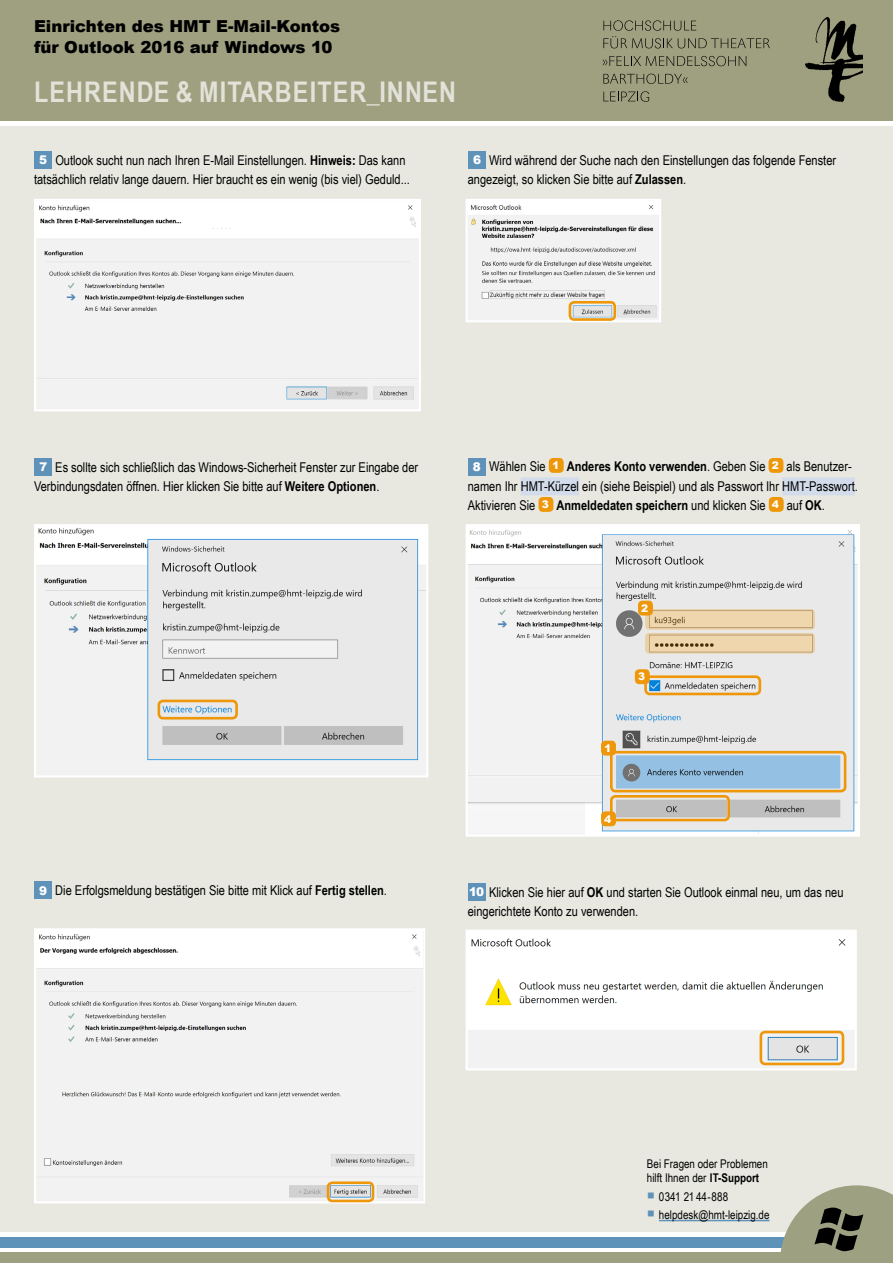
<style>
.page{position:relative;width:893px;height:1263px;background:#fff}
.page>*{position:absolute;margin:0;border:0;box-sizing:border-box;transform-origin:0 0}
.t1{font:700 28.5px "Arial Narrow";letter-spacing:.04em;color:#e2e2d9}
.t2{font:900 16.5px/21px "Arial";color:#000}
.t3{font:13.5px/19.5px "Arial Narrow";color:#000}
.t4{font:12px/13.5px "Arial Narrow";color:#000}
.t5{font:900 12px "Arial";color:#fff}
.t6{font:900 10.5px "Arial";color:#fff}
.s1{font-weight:700}
.s2{font-family:"Arial";font-weight:900;font-size:12px;color:#fff}
.s3{color:#5f92b9}
</style>
<div class="page">
<div style="left:0;top:126px;width:893px;height:1106px;background:#e8e8e1"></div>
<div style="left:0;top:1253px;width:893px;height:10px;background:#9da081"></div>
<div style="left:0;top:1237px;width:893px;height:10px;background:#5f92b9"></div>
<svg style="left:780px;top:1185px;width:113px;height:68px"></svg>
<div style="left:34px;top:151px;width:18px;height:18px;background:#5f92b9"></div>
<svg style="left:34px;top:199px;width:387px;height:213px;background:#f0f1f1"></svg>
<img style="left:37px;top:374px;width:380px;height:27px">
<svg style="left:465px;top:199px;width:196px;height:123px;background:#e5e5e5"></svg>
<div style="left:34px;top:458px;width:18px;height:18px;background:#5f92b9"></div>
<div style="left:468px;top:151px;width:18px;height:18px;background:#5f92b9"></div>
<div style="left:521px;top:477px;width:58px;height:18px;background:#d3dcea"></div>
<div style="left:782px;top:477px;width:73px;height:18px;background:#d3dcea"></div>
<div style="left:549px;top:458px;width:15px;height:15px;background:#ee970a;border-radius:4px"></div>
<div style="left:769px;top:458px;width:14px;height:15px;background:#ee970a;border-radius:4px"></div>
<div style="left:538px;top:497px;width:15px;height:15px;background:#ee970a;border-radius:4px"></div>
<div style="left:769px;top:497px;width:15px;height:15px;background:#ee970a;border-radius:4px"></div>
<div style="left:468px;top:458px;width:18px;height:18px;background:#5f92b9"></div>
<div style="left:34px;top:881px;width:18px;height:18px;background:#5f92b9"></div>
<div style="left:468px;top:883px;width:18px;height:18px;background:#5f92b9"></div>
<svg style="left:34px;top:524px;width:395px;height:254px"></svg>
<div style="left:158px;top:700px;width:80px;height:19px;border:3px solid #ee970a;border-radius:4px"></div>
<div style="left:569px;top:301px;width:47px;height:20px;border:3px solid #ee970a;border-radius:4px"></div>
<svg style="left:465px;top:524px;width:395px;height:313px"></svg>
<svg style="left:645px;top:609px;width:170px;height:21px;background:#e6cda3"></svg>
<svg style="left:645px;top:633px;width:170px;height:21px;background:#e3caa0"></svg>
<div style="left:644px;top:675px;width:117px;height:20px;border:3px solid #ee970a;border-radius:4px"></div>
<div style="left:610px;top:751px;width:236px;height:41px;border:3px solid #ee970a;border-radius:4px"></div>
<div style="left:601px;top:741px;width:15px;height:14px;background:#ee970a;border-radius:4px"></div>
<div style="left:638px;top:601px;width:15px;height:14px;background:#ee970a;border-radius:4px"></div>
<div style="left:635px;top:669px;width:15px;height:15px;background:#ee970a;border-radius:4px"></div>
<div style="left:610px;top:795px;width:120px;height:26px;border:3px solid #ee970a;border-radius:4px"></div>
<div style="left:601px;top:811px;width:15px;height:15px;background:#ee970a;border-radius:4px"></div>
<svg style="left:34px;top:928px;width:391px;height:276px;background:#efefef"></svg>
<div style="left:327px;top:1181px;width:47px;height:21px;border:3px solid #ee970a;border-radius:4px"></div>
<svg style="left:465px;top:930px;width:392px;height:141px;background:#f6f6f5"></svg>
<div style="left:760px;top:1031px;width:84px;height:34px;border:3px solid #ee970a;border-radius:4px"></div>
<div style="left:0;top:0;width:893px;height:121px;background:#9ea080"></div>
<svg style="left:603px;top:20px;width:167px;height:28px"></svg>
<svg style="left:603px;top:56px;width:143px;height:10px"></svg>
<svg style="left:603px;top:74px;width:85px;height:10px"></svg>
<svg style="left:603px;top:91px;width:46px;height:11px"></svg>
<img style="left:805px;top:16px;width:57px;height:87px">
<hr style="left:659px;top:1220px;width:111px;height:1px;background:#5f92b9">
<p class="t2" style="left:34px;top:15px;width:308px">Einrichten des HMT E-Mail-Kontos für Outlook 2016 auf Windows 10</p>
<h1 class="t1" style="left:34px;top:71px;width:423px">LEHRENDE &amp; MITARBEITER_INNEN</h1>
<p class="t3" style="left:34px;top:149px;width:377px;text-indent:21px">Outlook sucht nun nach Ihren E-Mail Einstellungen. <span class="s1">Hinweis:</span> Das kann tatsächlich relativ lange dauern. Hier braucht es ein wenig (bis viel) Geduld...</p>
<p class="t5" style="left:39px;top:151px;width:10px">5</p>
<p class="t3" style="left:468px;top:149px;width:370px;text-indent:21px">Wird während der Suche nach den Einstellungen das folgende Fenster angezeigt, so klicken Sie bitte auf <span class="s1">Zulassen</span>.</p>
<p class="t5" style="left:473px;top:151px;width:9px">6</p>
<p class="t3" style="left:34px;top:457px;width:386px;text-indent:21px">Es sollte sich schließlich das Windows-Sicherheit Fenster zur Eingabe der<br>Verbindungsdaten öffnen. Hier klicken Sie bitte auf <span class="s1">Weitere Optionen</span>.</p>
<p class="t5" style="left:39px;top:458px;width:9px">7</p>
<p class="t3" style="left:468px;top:456px;width:392px;text-indent:21px">Wählen Sie <sup>1</sup> <span class="s1">Anderes Konto verwenden</span>. Geben Sie <sup>2</sup> als Benutzer&shy;namen Ihr HMT-Kürzel ein (siehe Beispiel) und als Passwort Ihr HMT-Passwort.<br>Aktivieren Sie <sup>3</sup> <span class="s1">Anmeldedaten speichern</span> und klicken Sie <sup>4</sup> auf <span class="s1">OK</span>.</p>
<p class="t5" style="left:473px;top:458px;width:10px">8</p>
<p class="t6" style="left:641px;top:600px;width:9px">2</p>
<p class="t6" style="left:605px;top:740px;width:7px">1</p>
<p class="t6" style="left:604px;top:811px;width:9px">4</p>
<p class="t6" style="left:638px;top:669px;width:9px">3</p>
<p class="t3" style="left:39px;top:880px;width:349px"><span class="s2">9</span> Die Erfolgsmeldung bestätigen Sie bitte mit Klick auf <span class="s1">Fertig stellen</span>.</p>
<p class="t3" style="left:468px;top:881px;width:377px;text-indent:21px">Klicken Sie hier auf <span class="s1">OK</span> und starten Sie Outlook einmal neu, um das neu eingerichtete Konto zu verwenden.</p>
<p class="t5" style="left:470px;top:883px;width:16px">10</p>
<p class="t4" style="left:647px;top:1156px;width:122px">Bei Fragen oder Problemen hilft Ihnen der <span class="s1">IT-Support</span></p>
<p class="t4" style="left:647px;top:1189px;width:83px"><span class="s3">○</span> 0341 21 44-888</p>
<p class="t4" style="left:647px;top:1207px;width:124px"><span class="s3">○</span> helpdesk@hmt-leipzig.de</p>
</div>
